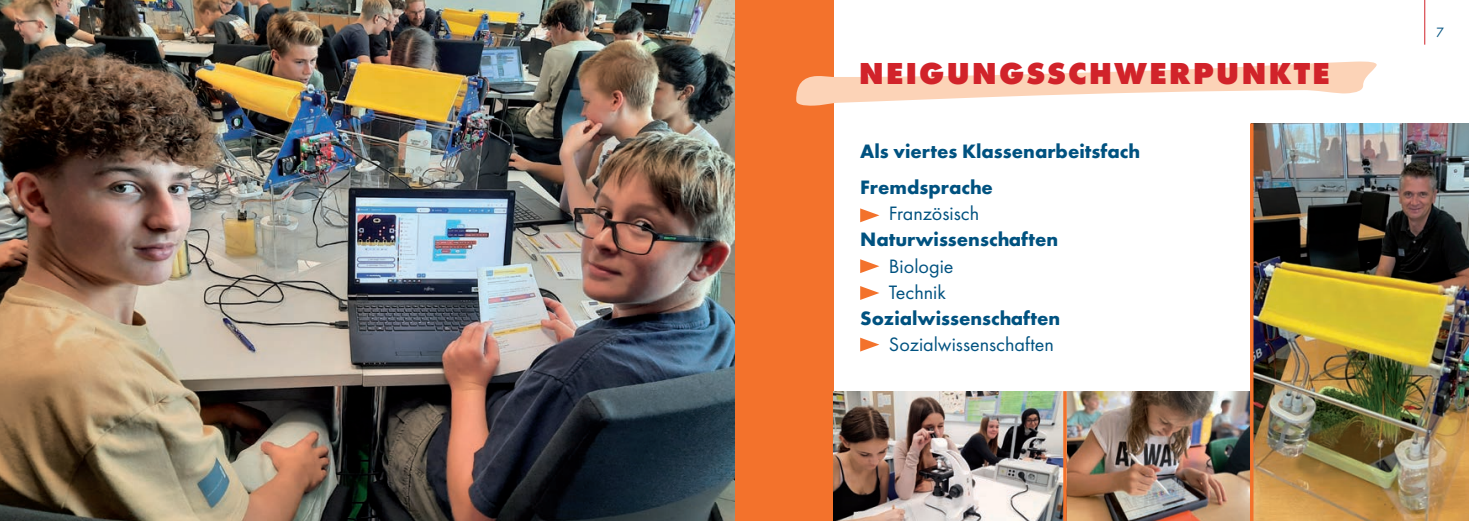
<style>
.page{position:relative;width:1469px;height:521px;background:#fff}
.page>*{position:absolute;margin:0;border:0;box-sizing:border-box;transform-origin:0 0}
.t1{font:800 31.5px "Futura PT";letter-spacing:.06em;color:#d1232a}
.t2{font:700 20.12px/36.2px "Futura PT";color:#005280}
.t3{font:20.12px/26.2px "Futura PT";color:#005280}
.t4{font:14px "Futura PT";color:#005280}
</style>
<div class="page">
<hr style="left:1424px;top:0;width:1px;height:45px;background:#d1232a">
<img style="left:833px;top:391px;width:416px;height:130px">
<img style="left:1253px;top:123px;width:215px;height:398px">
<div style="left:734px;top:0;width:99px;height:521px;background:#f3722c"></div>
<svg style="left:796px;top:61px;width:580px;height:45px"></svg>
<svg style="left:860px;top:208px;width:19px;height:14px"></svg>
<svg style="left:860px;top:338px;width:19px;height:13px"></svg>
<svg style="left:860px;top:259px;width:19px;height:14px"></svg>
<svg style="left:860px;top:286px;width:19px;height:14px"></svg>
<img style="left:0;top:0;width:734px;height:521px">
<hr style="left:1063px;top:391px;width:3px;height:130px;background:#f3722c">
<svg style="left:1249px;top:123px;width:4px;height:398px;fill:#f3722c"></svg>
<h1 class="t1" style="left:858px;top:53px;width:472px">NEIGUNGSSCHWERPUNKTE</h1>
<p class="t2" style="left:860px;top:132px;width:281px">Als viertes Klassenarbeitsfach<br>Fremdsprache</p>
<p class="t3" style="left:889px;top:200px;width:92px">Französisch</p>
<p class="t2" style="left:860px;top:221px;width:199px">Naturwissenschaften</p>
<p class="t3" style="left:889px;top:253px;width:66px">Biologie<br>Technik</p>
<p class="t2" style="left:860px;top:300px;width:202px">Sozialwissenschaften</p>
<p class="t3" style="left:889px;top:331px;width:166px">Sozialwissenschaften</p>
<p class="t4" style="left:1436px;top:24px;width:9px">7</p>
</div>
